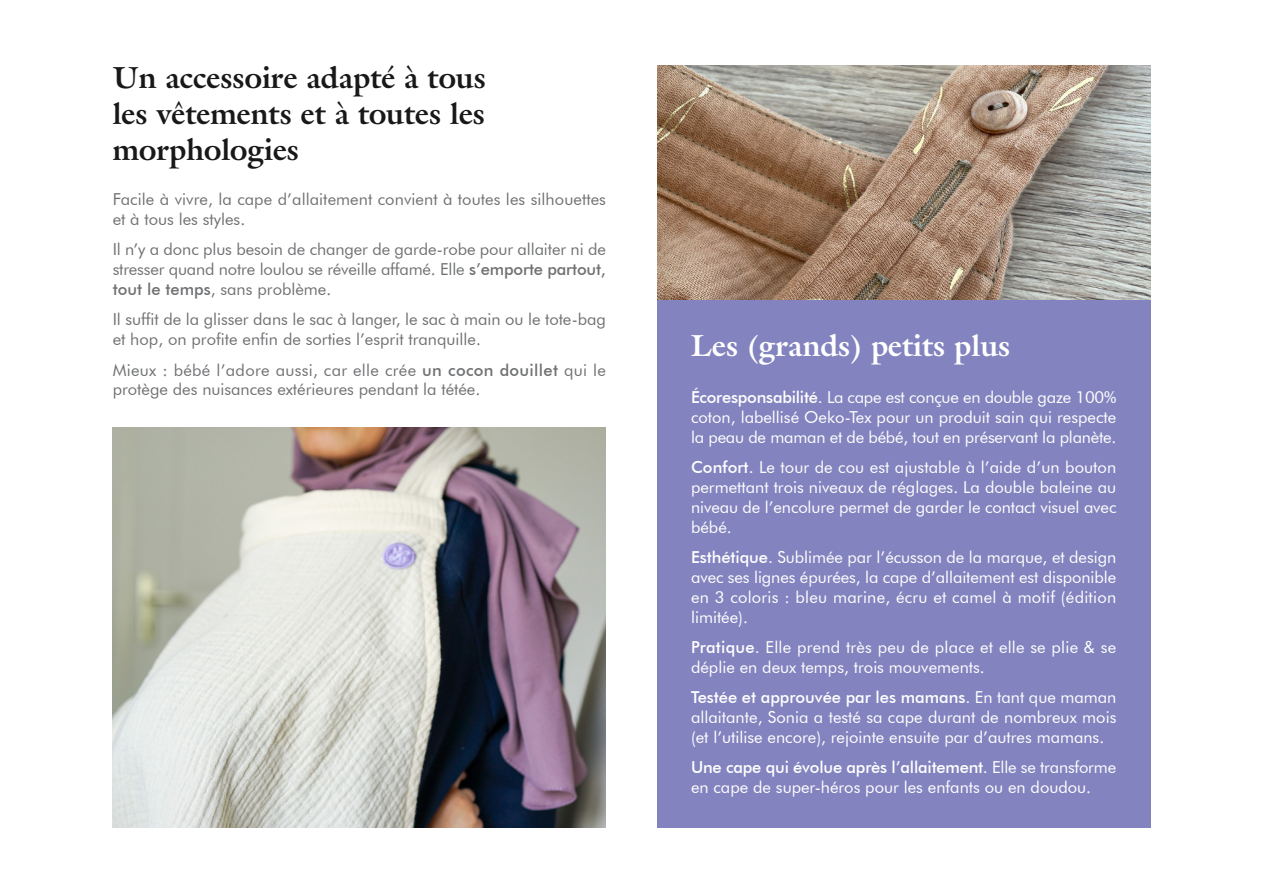
<style>
.page{position:relative;width:1263px;height:893px;background:#fff}
.page>*{position:absolute;margin:0;border:0;box-sizing:border-box;transform-origin:0 0}
.Pages_-_Titre_1{font:700 30px/36px "Galliard IT Cby BT";color:#181818;text-align:justify}
.Pages_-_Titre_1-2{font:700 30px "Galliard IT Cby BT";color:#fff}
.Pages_-_Paragraphe{font:16.5px/19.8px "Futura BT";color:#fff;text-align:justify}
.Pages_-_Paragraphe-2{font:16.5px/19.8px "Futura BT";color:#707173}
.s1{font-weight:500}
</style>
<div class="page">
<div style="left:657px;top:299px;width:493px;height:528px;background:#8384bf"></div>
<img style="left:113px;top:427px;width:493px;height:400px">
<img style="left:657px;top:66px;width:493px;height:233px">
<p class="Pages_-_Titre_1" style="left:113px;top:59px;width:375px">Un accessoire adapté à tous les vêtements et à toutes les morphologies</p>
<p class="Pages_-_Paragraphe-2" style="left:113px;top:189px;width:495px">Facile à vivre, la cape d’allaitement convient à toutes les silhouettes et à tous les styles.</p>
<p class="Pages_-_Paragraphe-2" style="left:113px;top:239px;width:495px;text-align:justify">Il n’y a donc plus besoin de changer de garde-robe pour allaiter ni de stresser quand notre loulou se réveille affamé. Elle <span class="s1">s’emporte partout, tout le temps</span>, sans problème.</p>
<p class="Pages_-_Paragraphe-2" style="left:113px;top:309px;width:495px">Il suffit de la glisser dans le sac à langer, le sac à main ou le tote-bag et hop, on profite enfin de sorties l’esprit tranquille.</p>
<p class="Pages_-_Paragraphe-2" style="left:113px;top:360px;width:495px">Mieux : bébé l’adore aussi, car elle crée <span class="s1">un cocon douillet</span> qui le protège des nuisances extérieures pendant la tétée.</p>
<p class="Pages_-_Titre_1-2" style="left:691px;top:326px;width:321px">Les (grands) petits plus</p>
<p class="Pages_-_Paragraphe" style="left:691px;top:387px;width:427px"><span class="s1">Écoresponsabilité.</span> La cape est conçue en double gaze 100% coton, labellisé Oeko-Tex pour un produit sain qui respecte la peau de maman et de bébé, tout en préservant la planète.</p>
<p class="Pages_-_Paragraphe" style="left:691px;top:457px;width:427px"><span class="s1">Confort.</span> Le tour de cou est ajustable à l’aide d’un bouton permettant trois niveaux de réglages. La double baleine au niveau de l’encolure permet de garder le contact visuel avec bébé.</p>
<p class="Pages_-_Paragraphe" style="left:691px;top:547px;width:427px"><span class="s1">Esthétique.</span> Sublimée par l’écusson de la marque, et design avec ses lignes épurées, la cape d’allaitement est disponible en 3 coloris : bleu marine, écru et camel à motif (édition limitée).</p>
<p class="Pages_-_Paragraphe" style="left:691px;top:637px;width:427px"><span class="s1">Pratique.</span> Elle prend très peu de place et elle se plie &amp; se déplie en deux temps, trois mouvements.</p>
<p class="Pages_-_Paragraphe" style="left:691px;top:687px;width:427px"><span class="s1">Testée et approuvée par les mamans.</span> En tant que maman allaitante, Sonia a testé sa cape durant de nombreux mois (et l’utilise encore), rejointe ensuite par d’autres mamans.</p>
<p class="Pages_-_Paragraphe" style="left:691px;top:757px;width:427px"><span class="s1">Une cape qui évolue après l’allaitement.</span> Elle se transforme en cape de super-héros pour les enfants ou en doudou.</p>
</div>
